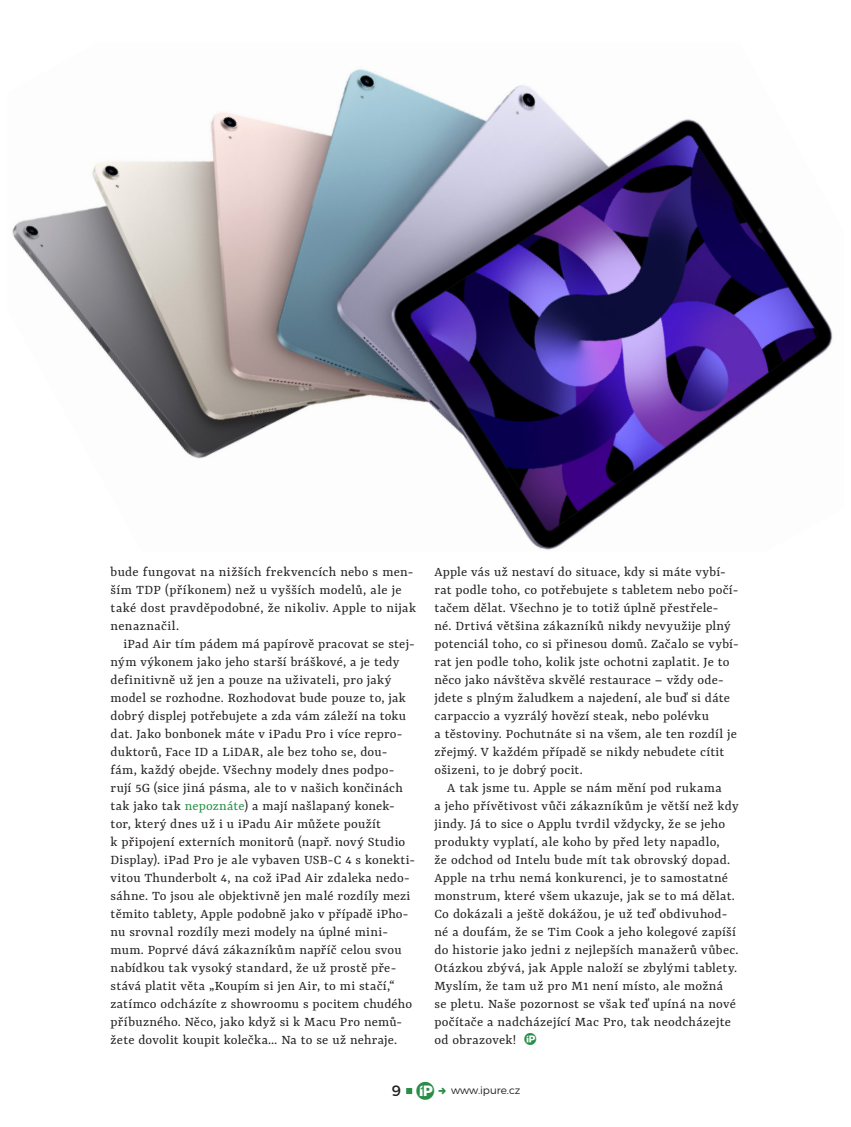
<style>
.page{position:relative;width:851px;height:1127px;background:#fff}
.page>*{position:absolute;margin:0;border:0;box-sizing:border-box;transform-origin:0 0}
.t1{font:15px "Montserrat";color:#231f20}
.t2{font:14.4px/18px "Yrsa";letter-spacing:.015em;color:#231f20}
.t3{font:300 10.5px "Montserrat";color:#231f20}
.s1{color:#288e47}
.s2{font-family:"i Pure";font-size:24px;color:#288e47}
.s3{font-family:"i Pure";font-size:25.5px;color:#288e47}
</style>
<div class="page">
<img style="left:12px;top:69px;width:821px;height:481px">
<svg style="left:406px;top:1088px;width:6px;height:6px"></svg>
<p class="t2" style="left:111px;top:563px;width:307px">bude fungovat na nižších frekvencích nebo s men&shy;ším TDP (příkonem) než u vyšších modelů, ale je také dost pravděpodobné, že nikoliv. Apple to nijak nenaznačil.</p>
<p class="t2" style="left:111px;top:635px;width:306px;text-indent:13px">iPad Air tím pádem má papírově pracovat se stej&shy;ným výkonem jako jeho starší bráškové, a je tedy definitivně už jen a pouze na uživateli, pro jaký model se rozhodne. Rozhodovat bude pouze to, jak dobrý displej potřebujete a zda vám záleží na toku dat. Jako bonbonek máte v iPadu Pro i více repro&shy;duktorů, Face ID a LiDAR, ale bez toho se, dou&shy;fám, každý obejde. Všechny modely dnes podpo&shy;rují 5G (sice jiná pásma, ale to v našich končinách tak jako tak <span class="s1">nepoznáte</span>) a mají našlapaný konek&shy;tor, který dnes už i u iPadu Air můžete použít<br>k připojení externích monitorů (např. nový Studio Display). iPad Pro je ale vybaven USB‑C 4 s konekti&shy;vitou Thunderbolt 4, na což iPad Air zdaleka nedo&shy;sáhne. To jsou ale objektivně jen malé rozdíly mezi těmito tablety, Apple podobně jako v případě iPho&shy;nu srovnal rozdíly mezi modely na úplné mini&shy;mum. Poprvé dává zákazníkům napříč celou svou nabídkou tak vysoký standard, že už prostě pře&shy;stává platit věta „Koupím si jen Air, to mi stačí,“ zatímco odcházíte z showroomu s pocitem chudého příbuzného. Něco, jako když si k Macu Pro nemů&shy;žete dovolit koupit kolečka… Na to se už nehraje.</p>
<p class="t2" style="left:434px;top:563px;width:305px">Apple vás už nestaví do situace, kdy si máte vybí&shy;rat podle toho, co potřebujete s tabletem nebo počí&shy;tačem dělat. Všechno je to totiž úplně přestřele&shy;né. Drtivá většina zákazníků nikdy nevyužije plný potenciál toho, co si přinesou domů. Začalo se vybí&shy;rat jen podle toho, kolik jste ochotni zaplatit. Je to něco jako návštěva skvělé restaurace – vždy ode&shy;jdete s plným žaludkem a najedení, ale buď si dáte carpaccio a vyzrálý hovězí steak, nebo polévku<br>a těstoviny. Pochutnáte si na všem, ale ten rozdíl je zřejmý. V každém případě se nikdy nebudete cítit ošizeni, to je dobrý pocit.</p>
<p class="t2" style="left:434px;top:779px;width:305px;text-indent:13px">A tak jsme tu. Apple se nám mění pod rukama<br>a jeho přívětivost vůči zákazníkům je větší než kdy jindy. Já to sice o Applu tvrdil vždycky, že se jeho produkty vyplatí, ale koho by před lety napadlo,<br>že odchod od Intelu bude mít tak obrovský dopad.<br>Apple na trhu nemá konkurenci, je to samostatné monstrum, které všem ukazuje, jak se to má dělat.<br>Co dokázali a ještě dokážou, je už teď obdivuhod&shy;né a doufám, že se Tim Cook a jeho kolegové zapíší do historie jako jedni z nejlepších manažerů vůbec.<br>Otázkou zbývá, jak Apple naloží se zbylými tablety.<br>Myslím, že tam už pro M1 není místo, ale možná se pletu. Naše pozornost se však teď upíná na nové počítače a nadcházející Mac Pro, tak neodcházejte od obrazovek! <span class="s2">D</span></p>
<p class="t1" style="left:392px;top:1079px;width:43px">9 <span class="s3">C</span></p>
<p class="t3" style="left:451px;top:1082px;width:71px">www.ipure.cz</p>
</div>
